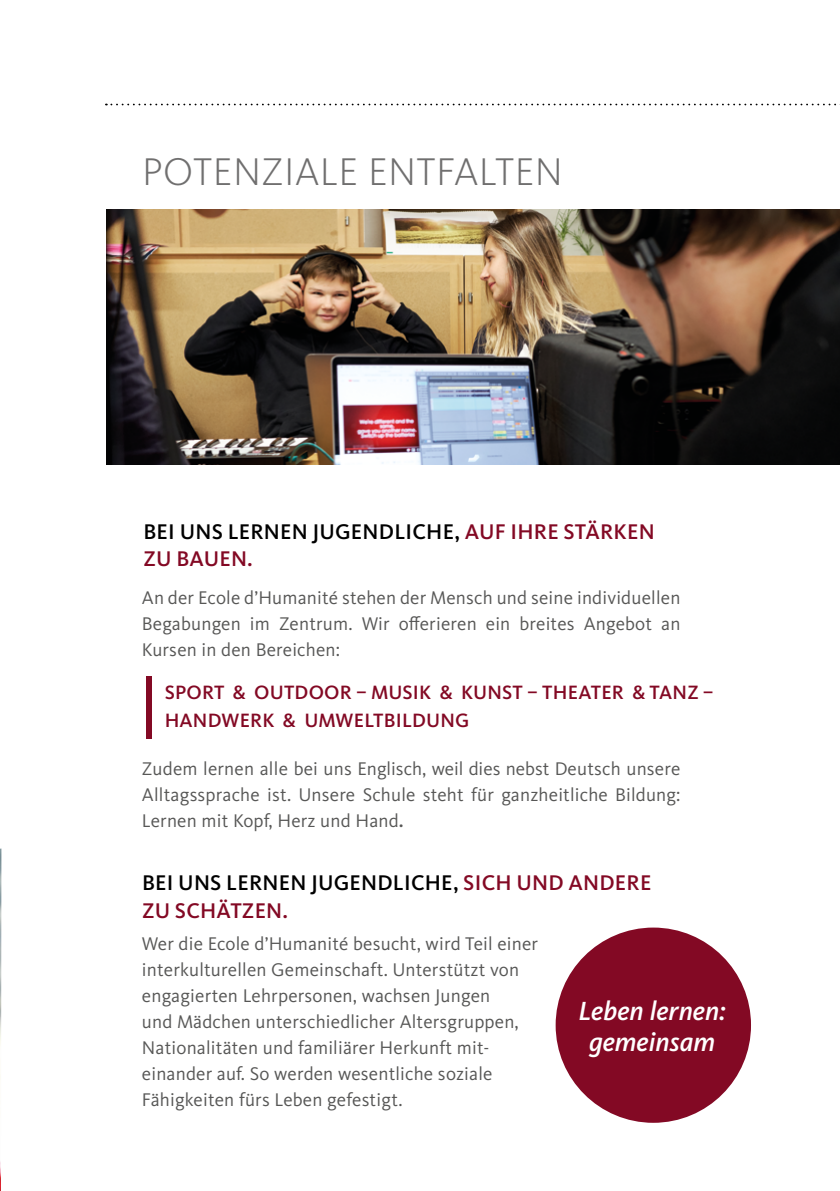
<style>
.page{position:relative;width:840px;height:1191px;background:#fff}
.page>*{position:absolute;margin:0;border:0;box-sizing:border-box;transform-origin:0 0}
.ÜBERSCHRIFT_A{font:300 40px "Kievit OT";letter-spacing:.01em;color:#706f6f}
.t1{font:italic 500 27.2px/31.4px "Kievit OT";color:#fff;text-align:center}
.Ueberschrift_B__Groß{font:500 22px/26.4px "Kievit OT";letter-spacing:.01em;color:#000}
.Ueberschrift_B__Groß-2{font:500 20px/28px "Kievit OT";letter-spacing:.01em;color:#830924}
.FLIESSTEXT_E{font:19px/26px "Kievit OT";letter-spacing:.01em;color:#575756;text-align:justify}
.s1{color:#830924}
.s2{font-weight:500}
</style>
<div class="page">
<img style="left:0;top:848px;width:1px;height:343px">
<img style="left:106px;top:210px;width:733px;height:254px">
<svg style="left:106px;top:104px;width:734px;height:1px"></svg>
<div style="left:555px;top:927px;width:195px;height:195px;background:#830924;border-radius:50%"></div>
<div style="left:146px;top:676px;width:5px;height:63px;background:#830924"></div>
<p class="ÜBERSCHRIFT_A" style="left:142px;top:150px;width:422px">POTENZIALE ENTFALTEN</p>
<p class="Ueberschrift_B__Groß" style="left:143px;top:519px;width:512px">BEI UNS LERNEN JUGENDLICHE, <span class="s1">AUF IHRE STÄRKEN<br>ZU BAUEN.</span></p>
<p class="FLIESSTEXT_E" style="left:142px;top:584px;width:540px">An der Ecole d’Humanité stehen der Mensch und seine individuellen Begabungen im Zentrum. Wir offerieren ein breites Angebot an Kursen in den Bereichen:</p>
<p class="Ueberschrift_B__Groß-2" style="left:165px;top:678px;width:550px">SPORT &amp; OUTDOOR – MUSIK &amp; KUNST – THEATER &amp; TANZ –<br>HANDWERK &amp; UMWELTBILDUNG</p>
<p class="FLIESSTEXT_E" style="left:142px;top:755px;width:540px">Zudem lernen alle bei uns Englisch, weil dies nebst Deutsch unsere Alltagssprache ist. Unsere Schule steht für ganzheitliche Bildung:<br>Lernen mit Kopf, Herz und Hand<span class="s2">.</span></p>
<p class="Ueberschrift_B__Groß" style="left:142px;top:869px;width:510px;line-height:28px">BEI UNS LERNEN JUGENDLICHE, <span class="s1">SICH UND ANDERE<br>ZU SCHÄTZEN.</span></p>
<p class="FLIESSTEXT_E" style="left:142px;top:931px;width:397px">Wer die Ecole d’Humanité besucht, wird Teil einer</p>
<p class="FLIESSTEXT_E" style="left:142px;top:957px;width:378px">interkulturellen Gemeinschaft. Unterstützt von</p>
<p class="FLIESSTEXT_E" style="left:142px;top:983px;width:350px">engagierten Lehrpersonen, wachsen Jungen</p>
<p class="FLIESSTEXT_E" style="left:142px;top:1009px;width:378px">und Mädchen unterschiedlicher Altersgruppen,</p>
<p class="FLIESSTEXT_E" style="left:142px;top:1035px;width:349px">Nationalitäten und familiärer Herkunft mit-</p>
<p class="FLIESSTEXT_E" style="left:142px;top:1061px;width:352px">einander auf. So werden wesentliche soziale</p>
<p class="FLIESSTEXT_E" style="left:142px;top:1087px;width:262px">Fähigkeiten fürs Leben gefestigt.</p>
<p class="t1" style="left:578px;top:995px;width:149px">Leben lernen: gemeinsam</p>
</div>
